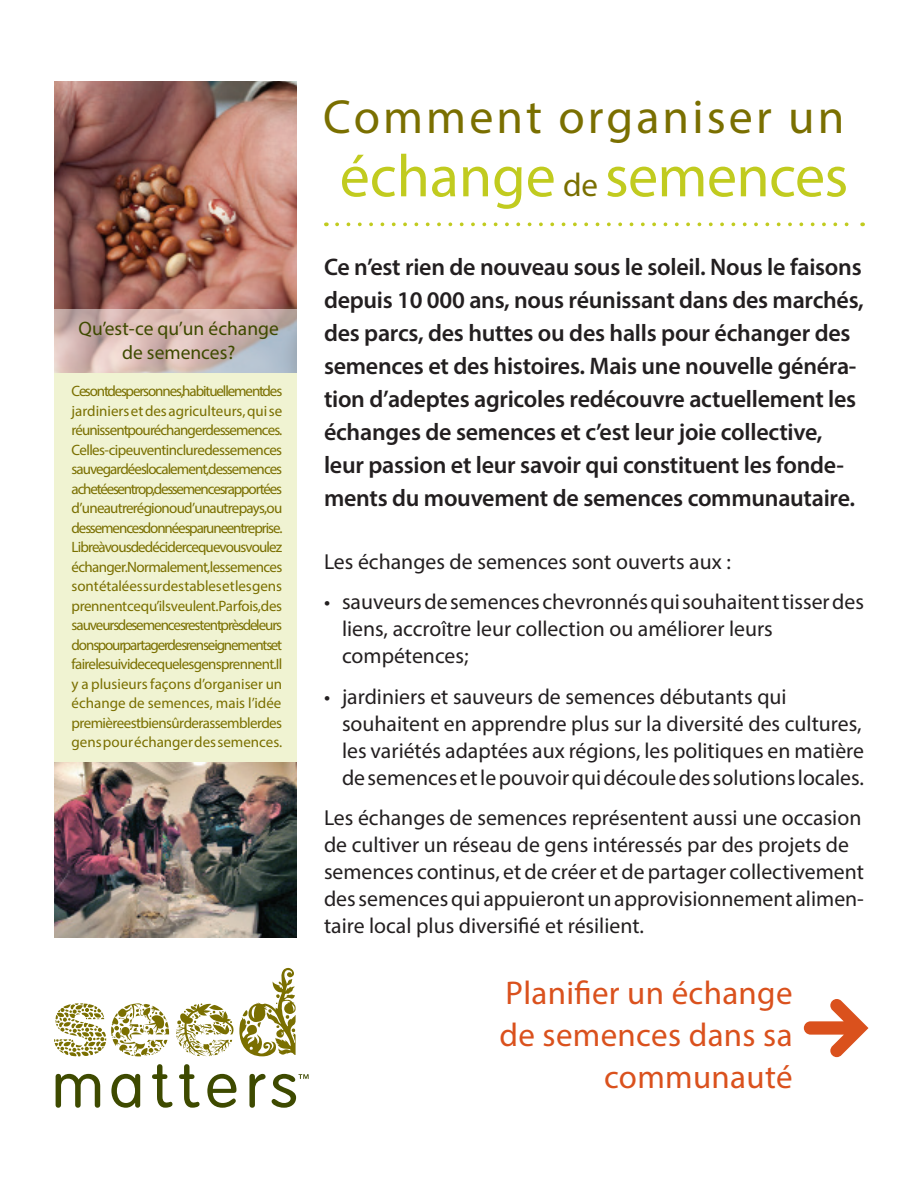
<style>
.page{position:relative;width:918px;height:1188px;background:#fff}
.page>*{position:absolute;margin:0;border:0;box-sizing:border-box;transform-origin:0 0}
.t1{font:60px "Myriad Pro";letter-spacing:-.01em;color:#c1cb1f}
.t2{font:48px "Myriad Pro";letter-spacing:.065em;color:#7a6f00}
.t3{font:33px/42px "Myriad Pro";letter-spacing:.01em;color:#da511d;text-align:right}
.t4{font:600 24px/33px "Myriad Pro";letter-spacing:-.01em;color:#231f20}
.t5{font:21.75px/27px "Myriad Pro";color:#231f20}
.t6{font:19.5px/24px "Myriad Pro";color:#3e4a00;text-align:center}
.t7{font:15px/19.5px "Myriad Pro";color:#7a6f00;text-align:justify}
.s1{font-size:33px;color:#7a6f00}
</style>
<div class="page">
<div style="left:54px;top:81px;width:243px;height:848px;background:#f0f3d2"></div>
<img style="left:54px;top:81px;width:243px;height:228px">
<svg style="left:54px;top:309px;width:243px;height:63px;background:#cdb8b6"></svg>
<img style="left:54px;top:763px;width:243px;height:174px">
<svg style="left:56px;top:1074px;width:44px;height:34px"></svg>
<svg style="left:111px;top:1074px;width:29px;height:34px"></svg>
<svg style="left:207px;top:1074px;width:29px;height:34px"></svg>
<svg style="left:249px;top:1074px;width:17px;height:34px"></svg>
<svg style="left:176px;top:968px;width:120px;height:88px"></svg>
<svg style="left:54px;top:1003px;width:115px;height:53px"></svg>
<svg style="left:152px;top:1064px;width:48px;height:44px"></svg>
<svg style="left:272px;top:1074px;width:37px;height:34px"></svg>
<svg style="left:804px;top:999px;width:64px;height:58px"></svg>
<svg style="left:337px;top:222px;width:526px;height:4px"></svg>
<p class="t6" style="left:79px;top:316px;width:202px">Qu’est-ce qu’un échange de semences?</p>
<p class="t7" style="left:72px;top:381px;width:212px">Ce sont des personnes,habituellement des jardiniers et des agriculteurs, qui se réunissent pour échanger des semences.<br>Celles-ci peuvent inclure des semences sauvegardées localement, des semences achetées en trop,des semences rapportées d’une autre région ou d’un autre pays, ou des semences données par une entreprise.<br>Libre à vous de décider ce que vous voulez échanger. Normalement, les semences sont étalées sur des tables et les gens prennent ce qu’ils veulent. Parfois, des sauveurs de semences restent près de leurs dons pour partager des renseignements et faire le suivi de ce que les gens prennent. Il y a plusieurs façons d’organiser un échange de semences, mais l’idée première est bien sûr de rassembler des gens pour échanger des semences.</p>
<p class="t2" style="left:323px;top:87px;width:523px">Comment organiser un</p>
<p class="t1" style="left:340px;top:139px;width:510px">échange <span class="s1">de</span> semences</p>
<p class="t4" style="left:324px;top:249px;width:541px">Ce n’est rien de nouveau sous le soleil. Nous le faisons depuis 10 000 ans, nous réunissant dans des marchés, des parcs, des huttes ou des halls pour échanger des semences et des histoires. Mais une nouvelle généra&shy;tion d’adeptes agricoles redécouvre actuellement les échanges de semences et c’est leur joie collective, leur passion et leur savoir qui constituent les fonde&shy;ments du mouvement de semences communautaire.</p>
<p class="t5" style="left:324px;top:547px;width:408px">Les échanges de semences sont ouverts aux :</p>
<p class="t5" style="left:342px;top:588px;width:523px;text-indent:-18px">• sauveurs de semences chevronnés qui souhaitent tisser des liens, accroître leur collection ou améliorer leurs compétences;</p>
<p class="t5" style="left:342px;top:682px;width:524px;text-indent:-18px">• jardiniers et sauveurs de semences débutants qui souhaitent en apprendre plus sur la diversité des cultures, les variétés adaptées aux régions, les politiques en matière de semences et le pouvoir qui découle des solutions locales.</p>
<p class="t5" style="left:324px;top:804px;width:542px">Les échanges de semences représentent aussi une occasion de cultiver un réseau de gens intéressés par des projets de semences continus, et de créer et de partager collectivement des semences qui appuieront un approvisionnement alimen&shy;taire local plus diversifié et résilient.</p>
<p class="t3" style="left:500px;top:971px;width:295px">Planifier un échange de semences dans sa communauté</p>
</div>
